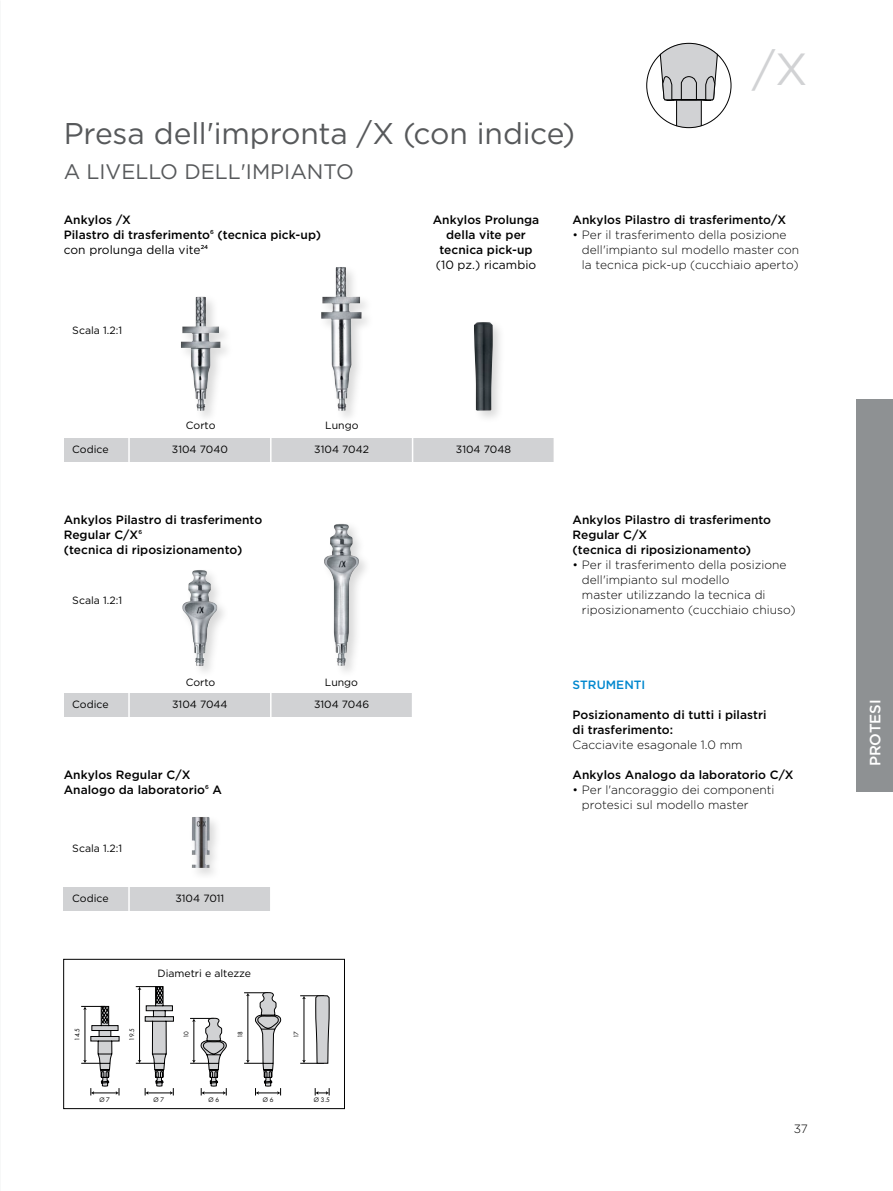
<style>
.page{position:relative;width:893px;height:1191px;background:#fff}
.page>*{position:absolute;margin:0;border:0;box-sizing:border-box;transform-origin:0 0}
.t1{font:45px "Gotham";color:#d1d2d4}
.t2{font:30px "Gotham";letter-spacing:-.01em;color:#57595b}
.t3{font:21px "Gotham";color:#57595b}
.t4{font:500 15px "Gotham";color:#fff}
.t5{font:500 12px/15px "Gotham";letter-spacing:.005em;color:#000}
.t6{font:300 12px/15px "Gotham";letter-spacing:.005em;color:#000}
.t7{font:12px "Gotham";letter-spacing:.005em;color:#000}
.t8{font:500 12px "Gotham";letter-spacing:.005em;color:#0087ce}
.t9{font:10.5px "Gotham";color:#000}
.t10{font:6px "Futura Std";letter-spacing:-.005em;color:#000}
.s1{font-weight:400}
</style>
<div class="page">
<div style="left:857px;top:399px;width:36px;height:393px;background:#8e9193"></div>
<img style="left:182px;top:570px;width:36px;height:96px">
<img style="left:324px;top:524px;width:35px;height:142px">
<img style="left:321px;top:267px;width:40px;height:144px">
<img style="left:181px;top:297px;width:40px;height:114px">
<div style="left:471px;top:319px;width:35px;height:105px;background:#000;opacity:.15"></div>
<img style="left:474px;top:322px;width:19px;height:88px">
<div style="left:189px;top:813px;width:34px;height:68px;background:#000;opacity:.15"></div>
<img style="left:192px;top:817px;width:18px;height:51px">
<div style="left:64px;top:438px;width:489px;height:24px;background:#d1d2d4"></div>
<hr style="left:128px;top:431px;width:2px;height:51px;background:#fff">
<hr style="left:270px;top:433px;width:2px;height:50px;background:#fff">
<hr style="left:412px;top:433px;width:1px;height:50px;background:#fff">
<div style="left:64px;top:693px;width:348px;height:24px;background:#d1d2d4"></div>
<hr style="left:128px;top:686px;width:2px;height:50px;background:#fff">
<hr style="left:270px;top:687px;width:2px;height:51px;background:#fff">
<div style="left:64px;top:887px;width:207px;height:24px;background:#d1d2d4"></div>
<hr style="left:128px;top:880px;width:2px;height:50px;background:#fff">
<hr style="left:270px;top:881px;width:2px;height:50px;background:#fff">
<svg style="left:315px;top:1088px;width:15px;height:7px"></svg>
<svg style="left:81px;top:1006px;width:39px;height:89px"></svg>
<svg style="left:136px;top:986px;width:38px;height:109px"></svg>
<svg style="left:300px;top:995px;width:29px;height:69px"></svg>
<svg style="left:190px;top:1018px;width:37px;height:77px"></svg>
<svg style="left:244px;top:992px;width:37px;height:103px"></svg>
<div style="left:63px;top:959px;width:282px;height:150px;border:1px solid #000"></div>
<svg style="left:658px;top:43px;width:62px;height:85px"></svg>
<hr style="left:672px;top:99px;width:34px;height:1px;background:#000">
<h2 class="t2" style="left:64px;top:114px;width:513px">Presa dell'impronta /X (con indice)</h2>
<h3 class="t3" style="left:64px;top:158px;width:292px">A LIVELLO DELL'IMPIANTO</h3>
<h1 class="t1" style="left:752px;top:40px;width:57px">/X</h1>
<p class="t5" style="left:64px;top:212px;width:259px">Ankylos /X<br>Pilastro di trasferimento<sup>6</sup> (tecnica pick-up) <span class="s1">con prolunga della vite</span><sup>24</sup></p>
<p class="t9" style="left:72px;top:324px;width:51px">Scala 1.2:1</p>
<p class="t5" style="left:433px;top:212px;width:108px;text-align:center">Ankylos Prolunga della vite per tecnica pick-up</p>
<p class="t7" style="left:436px;top:257px;width:102px">(10 pz.) ricambio</p>
<p class="t5" style="left:573px;top:212px;width:215px">Ankylos Pilastro di trasferimento/X</p>
<p class="t6" style="left:582px;top:227px;width:219px;text-indent:-9px">• Per il trasferimento della posizione dell'impianto sul modello master con la tecnica pick-up (cucchiaio aperto)</p>
<p class="t9" style="left:186px;top:419px;width:31px">Corto</p>
<p class="t9" style="left:325px;top:419px;width:35px">Lungo</p>
<p class="t9" style="left:72px;top:442px;width:38px">Codice</p>
<p class="t9" style="left:172px;top:442px;width:58px">3104 7040</p>
<p class="t9" style="left:314px;top:442px;width:56px">3104 7042</p>
<p class="t9" style="left:456px;top:442px;width:57px">3104 7048</p>
<p class="t5" style="left:64px;top:512px;width:200px">Ankylos Pilastro di trasferimento<br>Regular C/X<sup>6<br></sup>(tecnica di riposizionamento)</p>
<p class="t9" style="left:72px;top:593px;width:51px">Scala 1.2:1</p>
<p class="t9" style="left:186px;top:676px;width:31px">Corto</p>
<p class="t9" style="left:325px;top:676px;width:35px">Lungo</p>
<p class="t9" style="left:72px;top:697px;width:38px">Codice</p>
<p class="t9" style="left:172px;top:697px;width:57px">3104 7044</p>
<p class="t9" style="left:314px;top:697px;width:57px">3104 7046</p>
<p class="t5" style="left:64px;top:767px;width:160px">Ankylos Regular C/X<br>Analogo da laboratorio<sup>6</sup> A</p>
<p class="t9" style="left:72px;top:841px;width:51px">Scala 1.2:1</p>
<p class="t9" style="left:72px;top:891px;width:38px">Codice</p>
<p class="t9" style="left:175px;top:891px;width:50px">3104 7011</p>
<p class="t9" style="left:157px;top:966px;width:95px">Diametri e altezze</p>
<p class="t10" style="left:73px;top:1041px;width:14px;rotate:-90deg">14.5</p>
<p class="t10" style="left:128px;top:1041px;width:14px;rotate:-90deg">19.5</p>
<p class="t10" style="left:182px;top:1038px;width:9px;rotate:-90deg">10</p>
<p class="t10" style="left:236px;top:1038px;width:9px;rotate:-90deg">18</p>
<p class="t10" style="left:292px;top:1038px;width:9px;rotate:-90deg">17</p>
<p class="t10" style="left:99px;top:1095px;width:12px">Ø 7</p>
<p class="t10" style="left:154px;top:1095px;width:12px">Ø 7</p>
<p class="t10" style="left:209px;top:1095px;width:12px">Ø 6</p>
<p class="t10" style="left:263px;top:1095px;width:12px">Ø 6</p>
<p class="t10" style="left:314px;top:1095px;width:18px">Ø 3.5</p>
<p class="t5" style="left:573px;top:512px;width:200px">Ankylos Pilastro di trasferimento<br>Regular C/X<br>(tecnica di riposizionamento)</p>
<p class="t6" style="left:582px;top:557px;width:215px;text-indent:-9px">• Per il trasferimento della posizione dell'impianto sul modello<br>master utilizzando la tecnica di riposizionamento (cucchiaio chiuso)</p>
<p class="t8" style="left:573px;top:676px;width:74px">STRUMENTI</p>
<p class="t5" style="left:573px;top:707px;width:195px">Posizionamento di tutti i pilastri di trasferimento:</p>
<p class="t6" style="left:573px;top:737px;width:171px">Cacciavite esagonale 1.0 mm</p>
<p class="t5" style="left:573px;top:767px;width:223px">Ankylos Analogo da laboratorio C/X</p>
<p class="t6" style="left:582px;top:782px;width:194px;text-indent:-9px">• Per l'ancoraggio dei componenti protesici sul modello master</p>
<p class="t6" style="left:794px;top:1120px;width:16px">37</p>
<p class="t4" style="left:865px;top:766px;width:69px;rotate:-90deg">PROTESI</p>
</div>
